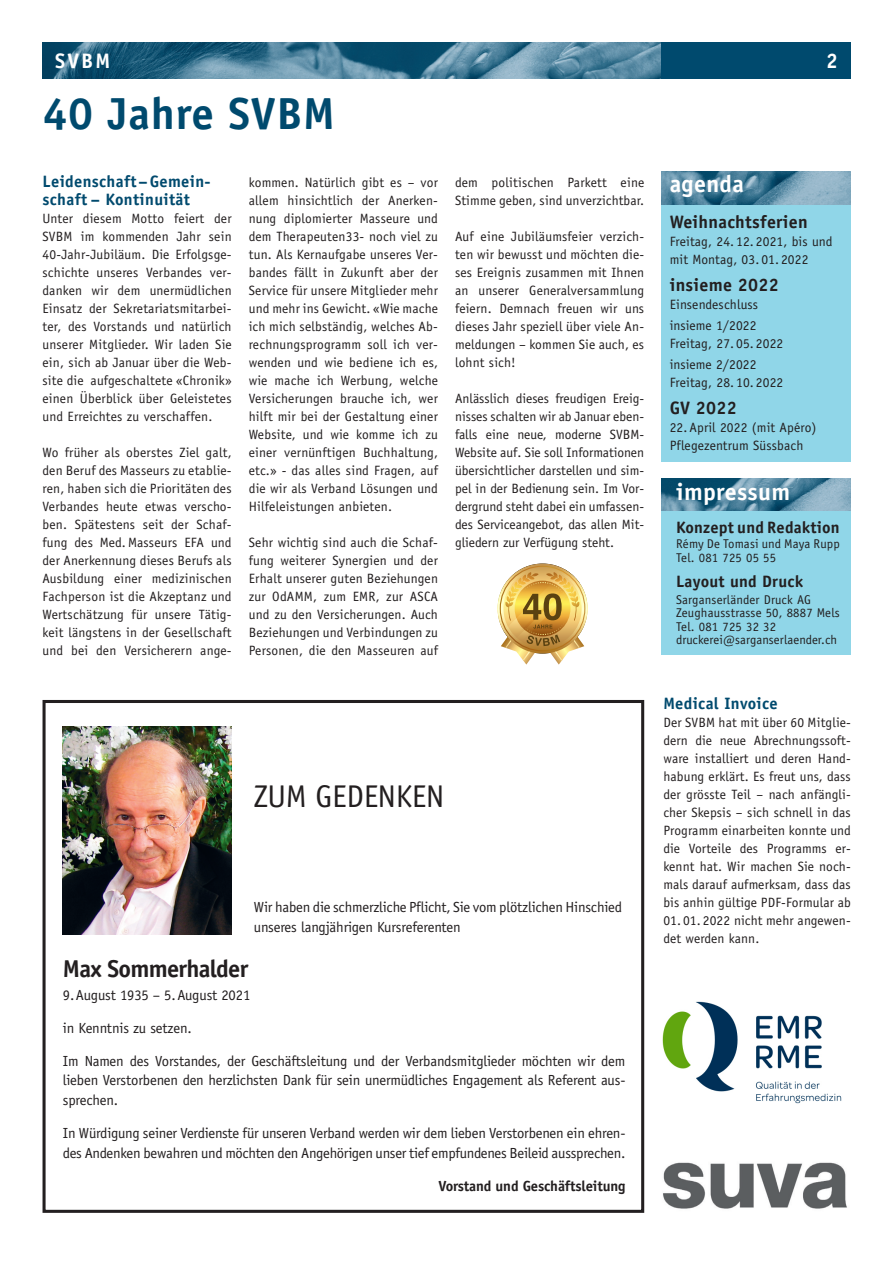
<style>
.page{position:relative;width:893px;height:1263px;background:#fff}
.page>*{position:absolute;margin:0;border:0;box-sizing:border-box;transform-origin:0 0}
.Titel{font:700 45px "Officina Sans Std";letter-spacing:.015em;color:#004a6e}
.Tabelle{font:31.5px "Officina Sans Std";letter-spacing:-.01em;color:#231f20}
.Tabelle-2{font:700 24.45px "Officina Sans Std";letter-spacing:-.03em;color:#231f20}
.Servicebox_Titel{font:700 24px "Officina Sans Std";letter-spacing:.015em;color:#fff}
.t1{font:700 21px "Officina Sans Std";letter-spacing:.1em;color:#fff}
.ServiceBox_Titel{font:700 18px "Officina Sans Std";letter-spacing:.015em;color:#231f20}
.Lauftext{font:700 16.5px/18px "Officina Sans Std";letter-spacing:.02em;color:#004a6e}
.Servicebox_Untertite{font:700 16.5px "Officina Sans Std";letter-spacing:.01em;color:#231f20}
.Tabelle-3{font:14.7px/19.5px "Officina Sans Std";letter-spacing:-.015em;color:#231f20}
.Tabelle-4{font:700 14.7px "Officina Sans Std";letter-spacing:-.01em;color:#231f20}
.Lauftext-2{font:13.5px/18px "Officina Sans Std";letter-spacing:.01em;color:#231f20;text-align:justify}
.Lauftext_mit_Einzug{font:12.75px "Officina Sans Std";letter-spacing:.015em;color:#231f20}
</style>
<div class="page">
<div style="left:43px;top:700px;width:601px;height:513px;border:3px solid #231f20"></div>
<svg style="left:43px;top:43px;width:618px;height:36px;background:#417792"></svg>
<div style="left:661px;top:43px;width:189px;height:36px;background:#004a6e"></div>
<div style="left:662px;top:200px;width:189px;height:261px;background:#90d6e8"></div>
<img style="left:662px;top:172px;width:189px;height:33px">
<div style="left:661px;top:490px;width:189px;height:165px;background:#90d6e8"></div>
<img style="left:661px;top:478px;width:189px;height:33px">
<img style="left:63px;top:727px;width:169px;height:208px">
<svg style="left:498px;top:563px;width:89px;height:101px"></svg>
<img style="left:662px;top:1001px;width:180px;height:103px">
<img style="left:663px;top:1162px;width:184px;height:47px">
<h3 class="t1" style="left:55px;top:47px;width:54px">svbm</h3>
<p class="t1" style="left:55px;top:47px;width:56px">SVBM</p>
<h3 class="t1" style="left:826px;top:47px;width:13px">2</h3>
<p class="Titel" style="left:43px;top:86px;width:294px">40 Jahre SVBM</p>
<p class="Lauftext" style="left:43px;top:172px;width:170px">Leidenschaft–Gemein&shy;schaft – Kontinuität</p>
<p class="Lauftext-2" style="left:43px;top:209px;width:191px">Unter diesem Motto feiert der SVBM im kommenden Jahr sein 40-Jahr-Jubiläum. Die Erfolgsge&shy;schichte unseres Verbandes ver&shy;danken wir dem unermüdlichen Einsatz der Sekretariatsmitarbei&shy;ter, des Vorstands und natürlich unserer Mitglieder. Wir laden Sie ein, sich ab Januar über die Web&shy;site die aufgeschaltete «Chronik» einen Überblick über Geleistetes und Erreichtes zu verschaffen.</p>
<p class="Lauftext-2" style="left:43px;top:443px;width:191px">Wo früher als oberstes Ziel galt, den Beruf des Masseurs zu etablie&shy;ren, haben sich die Prioritäten des Verbandes heute etwas verscho&shy;ben. Spätestens seit der Schaf&shy;fung des Med.Masseurs EFA und der Anerkennung dieses Berufs als Ausbildung einer medizinischen Fachperson ist die Akzeptanz und Wertschätzung für unsere Tätig&shy;keit längstens in der Gesellschaft und bei den Versicherern ange-</p>
<p class="Lauftext-2" style="left:249px;top:173px;width:191px">kommen. Natürlich gibt es – vor allem hinsichtlich der Anerken&shy;nung diplomierter Masseure und dem Therapeuten33- noch viel zu tun. Als Kernaufgabe unseres Ver&shy;bandes fällt in Zukunft aber der Service für unsere Mitglieder mehr und mehr ins Gewicht. «Wie mache ich mich selbständig, welches Ab&shy;rechnungsprogramm soll ich ver&shy;wenden und wie bediene ich es, wie mache ich Werbung, welche Versicherungen brauche ich, wer hilft mir bei der Gestaltung einer Website, und wie komme ich zu einer vernünftigen Buchhaltung, etc.» - das alles sind Fragen, auf die wir als Verband Lösungen und Hilfeleistungen anbieten.</p>
<p class="Lauftext-2" style="left:249px;top:533px;width:191px">Sehr wichtig sind auch die Schaf&shy;fung weiterer Synergien und der Erhalt unserer guten Beziehungen zur OdAMM, zum EMR, zur ASCA und zu den Versicherungen. Auch Beziehungen und Verbindungen zu Personen, die den Masseuren auf</p>
<p class="Lauftext-2" style="left:455px;top:173px;width:191px">dem politischen Parkett eine<br>Stimme geben, sind unverzichtbar.</p>
<p class="Lauftext-2" style="left:455px;top:227px;width:191px">Auf eine Jubiläumsfeier verzich&shy;ten wir bewusst und möchten die&shy;ses Ereignis zusammen mit Ihnen an unserer Generalversammlung feiern. Demnach freuen wir uns dieses Jahr speziell über viele An&shy;meldungen – kommen Sie auch, es lohnt sich!</p>
<p class="Lauftext-2" style="left:455px;top:389px;width:191px">Anlässlich dieses freudigen Ereig&shy;nisses schalten wir ab Januar eben&shy;falls eine neue, moderne SVBM-Website auf. Sie soll Informationen übersichtlicher darstellen und sim&shy;pel in der Bedienung sein. Im Vor&shy;dergrund steht dabei ein umfassen&shy;des Serviceangebot, das allen Mit&shy;gliedern zur Verfügung steht.</p>
<p class="Tabelle" style="left:254px;top:778px;width:192px">ZUM GEDENKEN</p>
<p class="Tabelle-3" style="left:254px;top:897px;width:370px">Wir haben die schmerzliche Pflicht, Sie vom plötzlichen Hinschied unseres langjährigen Kursreferenten</p>
<p class="Tabelle-2" style="left:63px;top:954px;width:187px">Max Sommerhalder</p>
<p class="Tabelle-3" style="left:63px;top:985px;width:189px">9.August 1935 – 5.August 2021</p>
<p class="Tabelle-3" style="left:63px;top:1018px;width:130px">in Kenntnis zu setzen.</p>
<p class="Tabelle-3" style="left:63px;top:1051px;width:564px;text-align:justify">Im Namen des Vorstandes, der Geschäftsleitung und der Verbandsmitglieder möchten wir dem lieben Verstorbenen den herzlichsten Dank für sein unermüdliches Engagement als Referent aus&shy;sprechen.</p>
<p class="Tabelle-3" style="left:63px;top:1123px;width:564px">In Würdigung seiner Verdienste für unseren Verband werden wir dem lieben Verstorbenen ein ehren&shy;des Andenken bewahren und möchten den Angehörigen unser tief empfundenes Beileid aussprechen.</p>
<p class="Tabelle-4" style="left:438px;top:1176px;width:189px">Vorstand und Geschäftsleitung</p>
<p class="Servicebox_Titel" style="left:670px;top:169px;width:76px">agenda</p>
<p class="ServiceBox_Titel" style="left:670px;top:210px;width:140px">Weihnachtsferien</p>
<p class="Lauftext-2" style="left:670px;top:232px;width:164px">Freitag, 24. 12. 2021, bis und</p>
<p class="Lauftext-2" style="left:670px;top:250px;width:140px">mit Montag, 03. 01. 2022</p>
<p class="ServiceBox_Titel" style="left:670px;top:273px;width:111px">insieme 2022</p>
<p class="Lauftext-2" style="left:670px;top:295px;width:90px">Einsendeschluss</p>
<p class="Lauftext-2" style="left:670px;top:316px;width:88px">insieme 1/2022</p>
<p class="Lauftext-2" style="left:670px;top:334px;width:115px">Freitag, 27. 05. 2022</p>
<p class="Lauftext-2" style="left:670px;top:355px;width:88px">insieme 2/2022</p>
<p class="Lauftext-2" style="left:670px;top:373px;width:115px">Freitag, 28. 10. 2022</p>
<p class="ServiceBox_Titel" style="left:670px;top:396px;width:68px">GV 2022</p>
<p class="Lauftext-2" style="left:670px;top:418px;width:148px">22. April 2022 (mit Apéro)</p>
<p class="Lauftext-2" style="left:670px;top:436px;width:135px">Pflegezentrum Süssbach</p>
<p class="Servicebox_Titel" style="left:676px;top:476px;width:116px">impressum</p>
<p class="Servicebox_Untertite" style="left:676px;top:517px;width:165px">Konzept und Redaktion</p>
<p class="Lauftext_mit_Einzug" style="left:676px;top:536px;width:165px">Rémy De Tomasi und Maya Rupp</p>
<p class="Lauftext_mit_Einzug" style="left:676px;top:550px;width:102px">Tel. 081 725 05 55</p>
<p class="Servicebox_Untertite" style="left:676px;top:571px;width:129px">Layout und Druck</p>
<p class="Lauftext_mit_Einzug" style="left:676px;top:592px;width:136px">Sarganserländer Druck AG</p>
<p class="Lauftext_mit_Einzug" style="left:676px;top:606px;width:165px">Zeughausstrasse 50, 8887 Mels</p>
<p class="Lauftext_mit_Einzug" style="left:676px;top:619px;width:102px">Tel. 081 725 32 32</p>
<p class="Lauftext_mit_Einzug" style="left:676px;top:633px;width:163px">druckerei@sarganserlaender.ch</p>
<p class="Lauftext" style="left:663px;top:694px;width:116px">Medical Invoice</p>
<p class="Lauftext-2" style="left:663px;top:713px;width:189px">Der SVBM hat mit über 60 Mitglie&shy;dern die neue Abrechnungssoft&shy;ware installiert und deren Hand&shy;habung erklärt. Es freut uns, dass der grösste Teil – nach anfängli&shy;cher Skepsis – sich schnell in das Programm einarbeiten konnte und die Vorteile des Programms er&shy;kennt hat. Wir machen Sie noch&shy;mals darauf aufmerksam, dass das bis anhin gültige PDF-Formular ab</p>
<p class="Lauftext-2" style="left:663px;top:911px;width:189px">01. 01. 2022 nicht mehr angewen&shy;det werden kann.</p>
</div>
